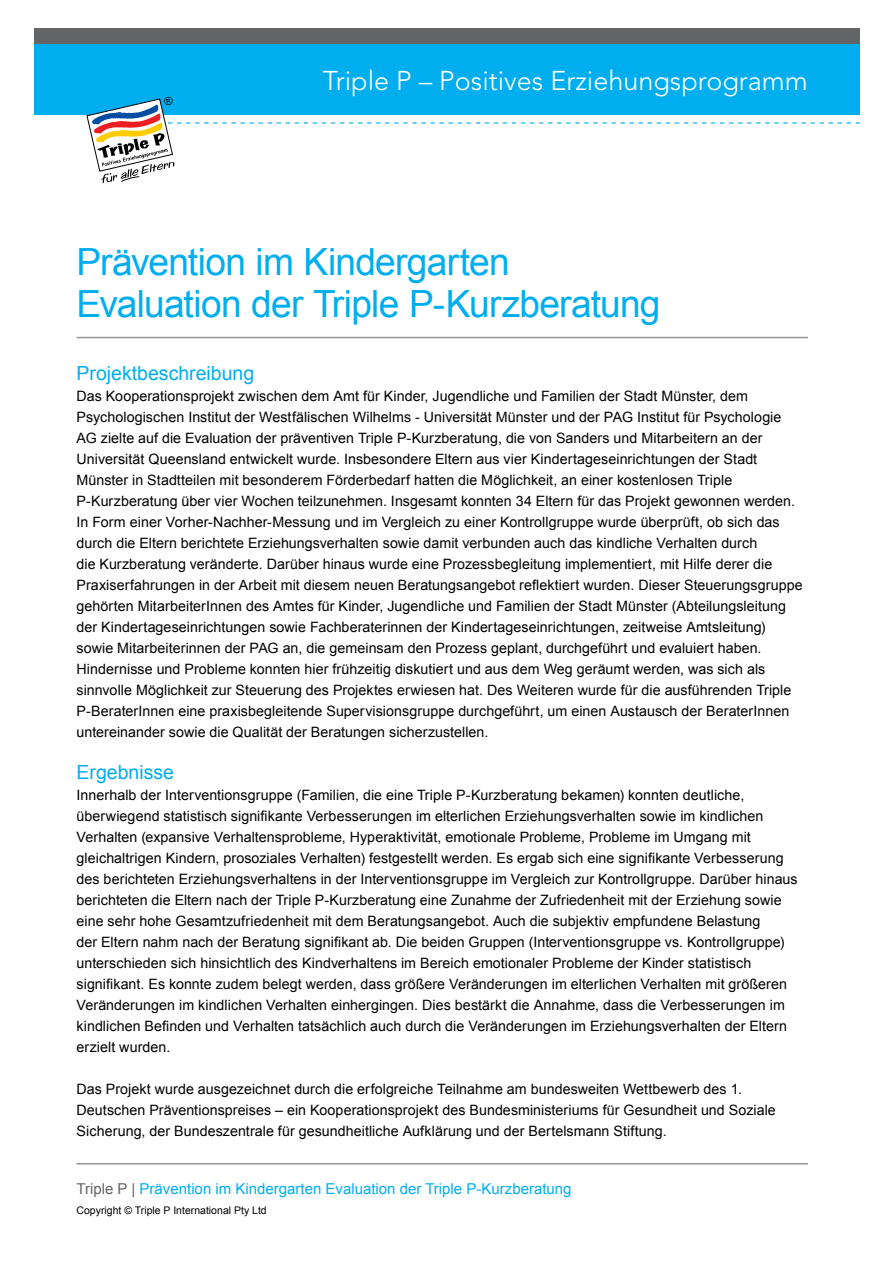
<style>
.page{position:relative;width:893px;height:1263px;background:#fff}
.page>*{position:absolute;margin:0;border:0;box-sizing:border-box;transform-origin:0 0}
.t1{font:37.5px/42px "Arial";letter-spacing:-.02em;color:#00aeef}
.t2{font:300 27px "Avenir LT Pro";color:#fff}
.t3{font:19.5px "Arial";color:#00aeef}
.t4{font:15px "Arial";color:#00aeef}
.t5{font:14.25px/21px "Arial";letter-spacing:.005em;color:#000}
.t6{font:10.5px "Arial";color:#000}
.s1{color:#636466}
</style>
<div class="page">
<div style="left:34px;top:43px;width:825px;height:72px;background:#00aeef"></div>
<div style="left:34px;top:28px;width:825px;height:16px;background:#636466"></div>
<hr style="left:77px;top:1163px;width:731px;height:1px;background:#939598">
<svg style="left:86px;top:96px;width:774px;height:87px"></svg>
<hr style="left:77px;top:337px;width:731px;height:1px;background:#939598">
<h2 class="t2" style="left:323px;top:65px;width:487px">Triple P – Positives Erziehungsprogramm</h2>
<h1 class="t1" style="left:77px;top:241px;width:585px">Prävention im Kindergarten<br>Evaluation der Triple P-Kurzberatung</h1>
<h3 class="t3" style="left:77px;top:360px;width:179px">Projektbeschreibung</h3>
<p class="t5" style="left:77px;top:385px;width:728px">Das Kooperationsprojekt zwischen dem Amt für Kinder, Jugendliche und Familien der Stadt Münster, dem Psychologischen Institut der Westfälischen Wilhelms - Universität Münster und der PAG Institut für Psychologie AG zielte auf die Evaluation der präventiven Triple P-Kurzberatung, die von Sanders und Mitarbeitern an der Universität Queensland entwickelt wurde. Insbesondere Eltern aus vier Kindertageseinrichtungen der Stadt Münster in Stadtteilen mit besonderem Förderbedarf hatten die Möglichkeit, an einer kostenlosen Triple P-Kurzberatung über vier Wochen teilzunehmen. Insgesamt konnten 34 Eltern für das Projekt gewonnen werden.<br>In Form einer Vorher-Nachher-Messung und im Vergleich zu einer Kontrollgruppe wurde überprüft, ob sich das durch die Eltern berichtete Erziehungsverhalten sowie damit verbunden auch das kindliche Verhalten durch<br>die Kurzberatung veränderte. Darüber hinaus wurde eine Prozessbegleitung implementiert, mit Hilfe derer die Praxiserfahrungen in der Arbeit mit diesem neuen Beratungsangebot reflektiert wurden. Dieser Steuerungsgruppe gehörten MitarbeiterInnen des Amtes für Kinder, Jugendliche und Familien der Stadt Münster (Abteilungsleitung der Kindertageseinrichtungen sowie Fachberaterinnen der Kindertageseinrichtungen, zeitweise Amtsleitung) sowie Mitarbeiterinnen der PAG an, die gemeinsam den Prozess geplant, durchgeführt und evaluiert haben.<br>Hindernisse und Probleme konnten hier frühzeitig diskutiert und aus dem Weg geräumt werden, was sich als sinnvolle Möglichkeit zur Steuerung des Projektes erwiesen hat. Des Weiteren wurde für die ausführenden Triple P-BeraterInnen eine praxisbegleitende Supervisionsgruppe durchgeführt, um einen Austausch der BeraterInnen untereinander sowie die Qualität der Beratungen sicherzustellen.</p>
<h3 class="t3" style="left:77px;top:759px;width:99px">Ergebnisse</h3>
<p class="t5" style="left:77px;top:784px;width:723px">Innerhalb der Interventionsgruppe (Familien, die eine Triple P-Kurzberatung bekamen) konnten deutliche, überwiegend statistisch signifikante Verbesserungen im elterlichen Erziehungsverhalten sowie im kindlichen Verhalten (expansive Verhaltensprobleme, Hyperaktivität, emotionale Probleme, Probleme im Umgang mit gleichaltrigen Kindern, prosoziales Verhalten) festgestellt werden. Es ergab sich eine signifikante Verbesserung des berichteten Erziehungsverhaltens in der Interventionsgruppe im Vergleich zur Kontrollgruppe. Darüber hinaus berichteten die Eltern nach der Triple P-Kurzberatung eine Zunahme der Zufriedenheit mit der Erziehung sowie eine sehr hohe Gesamtzufriedenheit mit dem Beratungsangebot. Auch die subjektiv empfundene Belastung<br>der Eltern nahm nach der Beratung signifikant ab. Die beiden Gruppen (Interventionsgruppe vs. Kontrollgruppe) unterschieden sich hinsichtlich des Kindverhaltens im Bereich emotionaler Probleme der Kinder statistisch signifikant. Es konnte zudem belegt werden, dass größere Veränderungen im elterlichen Verhalten mit größeren Veränderungen im kindlichen Verhalten einhergingen. Dies bestärkt die Annahme, dass die Verbesserungen im kindlichen Befinden und Verhalten tatsächlich auch durch die Veränderungen im Erziehungsverhalten der Eltern erzielt wurden.</p>
<p class="t5" style="left:77px;top:1078px;width:701px">Das Projekt wurde ausgezeichnet durch die erfolgreiche Teilnahme am bundesweiten Wettbewerb des 1.<br>Deutschen Präventionspreises – ein Kooperationsprojekt des Bundesministeriums für Gesundheit und Soziale<br>Sicherung, der Bundeszentrale für gesundheitliche Aufklärung und der Bertelsmann Stiftung.</p>
<p class="t4" style="left:77px;top:1179px;width:496px"><span class="s1">Triple P |</span> Prävention im Kindergarten Evaluation der Triple P-Kurzberatung</p>
<p class="t6" style="left:77px;top:1203px;width:192px">Copyright © Triple P International Pty Ltd</p>
</div>
